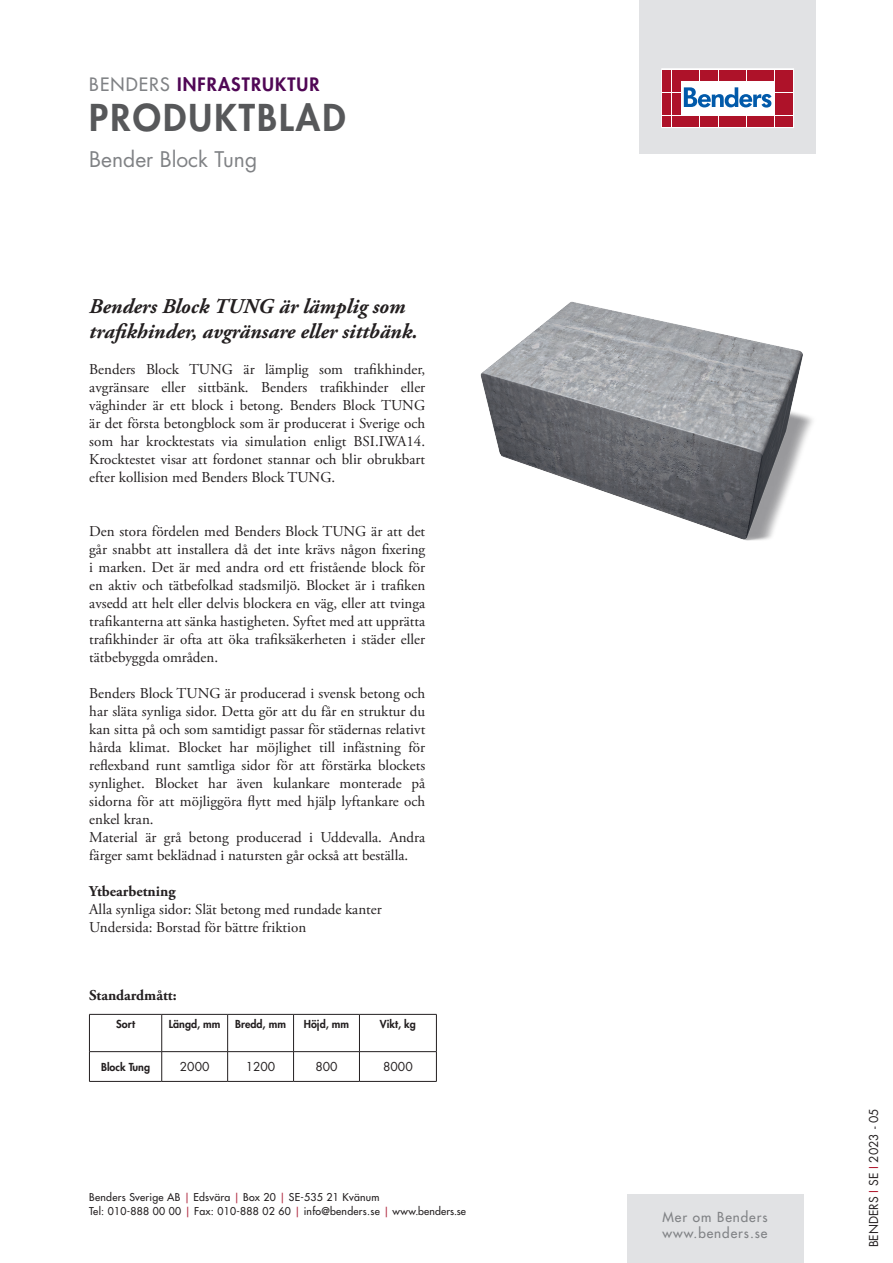
<style>
.page{position:relative;width:893px;height:1263px;background:#fff}
.page>*{position:absolute;margin:0;border:0;box-sizing:border-box;transform-origin:0 0}
.t1{font:800 36px "Futura Std";letter-spacing:.06em;color:#57585a}
.t2{font:italic 700 21px/25.5px "Adobe Garamond Pro";color:#231f20}
.t3{font:21px "Futura Std";color:#808285}
.t4{font:800 18px "Futura Std";letter-spacing:.06em;color:#500755}
.t5{font:15px/18px "Adobe Garamond Pro";color:#231f20;text-align:justify}
.t6{font:700 15px "Adobe Garamond Pro";color:#231f20}
.t7{font:500 13.5px/16.2px "Futura Std";letter-spacing:.07em;color:#808285}
.t8{font:12px "Futura Std";color:#231f20}
.t9{font:800 10.8px "Futura Std";color:#231f20}
.t10{font:500 10.5px/13.5px "Futura Std";letter-spacing:.025em;color:#231f20}
.s1{font-weight:500;color:#808285}
.s2{color:#af263d}
.s3{color:#ae1229}
</style>
<div class="page">
<img style="left:480px;top:301px;width:333px;height:240px">
<div style="left:639px;top:0;width:177px;height:153px;background:#e1e2e4"></div>
<svg style="left:662px;top:69px;width:132px;height:59px;background:#eac5cb"></svg>
<div style="left:663px;top:70px;width:8px;height:10px;background:#ae1229"></div>
<div style="left:672px;top:70px;width:8px;height:10px;background:#ae1229"></div>
<div style="left:663px;top:81px;width:8px;height:11px;background:#ae1229"></div>
<div style="left:672px;top:81px;width:8px;height:11px;background:#ae1229"></div>
<div style="left:663px;top:93px;width:8px;height:10px;background:#ae1229"></div>
<div style="left:672px;top:93px;width:8px;height:10px;background:#ae1229"></div>
<div style="left:663px;top:104px;width:8px;height:11px;background:#ae1229"></div>
<div style="left:672px;top:104px;width:8px;height:11px;background:#ae1229"></div>
<div style="left:663px;top:116px;width:8px;height:10px;background:#ae1229"></div>
<div style="left:672px;top:116px;width:8px;height:10px;background:#ae1229"></div>
<div style="left:681px;top:70px;width:9px;height:10px;background:#ae1229"></div>
<div style="left:691px;top:70px;width:8px;height:10px;background:#ae1229"></div>
<div style="left:700px;top:70px;width:8px;height:10px;background:#ae1229"></div>
<div style="left:709px;top:70px;width:9px;height:10px;background:#ae1229"></div>
<div style="left:719px;top:70px;width:8px;height:10px;background:#ae1229"></div>
<div style="left:728px;top:70px;width:8px;height:10px;background:#ae1229"></div>
<div style="left:737px;top:70px;width:9px;height:10px;background:#ae1229"></div>
<div style="left:747px;top:70px;width:8px;height:10px;background:#ae1229"></div>
<div style="left:756px;top:70px;width:8px;height:10px;background:#ae1229"></div>
<div style="left:766px;top:70px;width:8px;height:10px;background:#ae1229"></div>
<div style="left:681px;top:116px;width:9px;height:10px;background:#ae1229"></div>
<div style="left:691px;top:116px;width:8px;height:10px;background:#ae1229"></div>
<div style="left:700px;top:116px;width:8px;height:10px;background:#ae1229"></div>
<div style="left:709px;top:116px;width:9px;height:10px;background:#ae1229"></div>
<div style="left:719px;top:116px;width:8px;height:10px;background:#ae1229"></div>
<div style="left:728px;top:116px;width:8px;height:10px;background:#ae1229"></div>
<div style="left:737px;top:116px;width:9px;height:10px;background:#ae1229"></div>
<div style="left:747px;top:116px;width:8px;height:10px;background:#ae1229"></div>
<div style="left:756px;top:116px;width:8px;height:10px;background:#ae1229"></div>
<div style="left:766px;top:116px;width:8px;height:10px;background:#ae1229"></div>
<div style="left:775px;top:70px;width:8px;height:10px;background:#ae1229"></div>
<div style="left:784px;top:70px;width:8px;height:10px;background:#ae1229"></div>
<div style="left:775px;top:81px;width:8px;height:11px;background:#ae1229"></div>
<div style="left:784px;top:81px;width:8px;height:11px;background:#ae1229"></div>
<div style="left:775px;top:93px;width:8px;height:10px;background:#ae1229"></div>
<div style="left:784px;top:93px;width:8px;height:10px;background:#ae1229"></div>
<div style="left:775px;top:104px;width:8px;height:11px;background:#ae1229"></div>
<div style="left:784px;top:104px;width:8px;height:11px;background:#ae1229"></div>
<div style="left:775px;top:116px;width:8px;height:10px;background:#ae1229"></div>
<div style="left:784px;top:116px;width:8px;height:10px;background:#ae1229"></div>
<svg style="left:684px;top:87px;width:87px;height:21px;background:#8fb6d9"></svg>
<hr style="left:89px;top:1014px;width:73px;height:1px;background:#231f20">
<hr style="left:89px;top:1014px;width:1px;height:37px;background:#231f20">
<hr style="left:162px;top:1014px;width:66px;height:1px;background:#231f20">
<hr style="left:161px;top:1014px;width:1px;height:37px;background:#231f20">
<hr style="left:228px;top:1014px;width:66px;height:1px;background:#231f20">
<hr style="left:227px;top:1014px;width:1px;height:37px;background:#231f20">
<hr style="left:294px;top:1014px;width:65px;height:1px;background:#231f20">
<hr style="left:293px;top:1014px;width:1px;height:37px;background:#231f20">
<hr style="left:359px;top:1014px;width:78px;height:1px;background:#231f20">
<hr style="left:359px;top:1014px;width:1px;height:37px;background:#231f20">
<hr style="left:436px;top:1014px;width:1px;height:37px;background:#231f20">
<hr style="left:89px;top:1051px;width:73px;height:1px;background:#231f20">
<svg style="left:89px;top:1052px;width:1px;height:29px"></svg>
<hr style="left:162px;top:1051px;width:66px;height:1px;background:#231f20">
<svg style="left:161px;top:1052px;width:1px;height:29px"></svg>
<hr style="left:228px;top:1051px;width:66px;height:1px;background:#231f20">
<svg style="left:227px;top:1052px;width:1px;height:29px"></svg>
<hr style="left:294px;top:1051px;width:65px;height:1px;background:#231f20">
<svg style="left:293px;top:1052px;width:1px;height:29px"></svg>
<hr style="left:359px;top:1051px;width:78px;height:1px;background:#231f20">
<svg style="left:359px;top:1052px;width:1px;height:29px"></svg>
<svg style="left:436px;top:1052px;width:1px;height:29px"></svg>
<hr style="left:89px;top:1081px;width:73px;height:1px;background:#231f20">
<hr style="left:162px;top:1081px;width:66px;height:1px;background:#231f20">
<hr style="left:228px;top:1081px;width:66px;height:1px;background:#231f20">
<hr style="left:294px;top:1081px;width:65px;height:1px;background:#231f20">
<hr style="left:359px;top:1081px;width:78px;height:1px;background:#231f20">
<div style="left:627px;top:1195px;width:177px;height:68px;background:#e1e2e4"></div>
<p class="t4" style="left:89px;top:73px;width:232px"><span class="s1">BENDERS</span> INFRASTRUKTUR</p>
<h1 class="t1" style="left:89px;top:95px;width:258px">PRODUKTBLAD</h1>
<h2 class="t3" style="left:89px;top:146px;width:169px">Bender Block Tung</h2>
<h2 class="t2" style="left:89px;top:294px;width:330px">Benders Block TUNG är lämplig som trafikhinder, avgränsare eller sittbänk.</h2>
<p class="t5" style="left:89px;top:361px;width:337px">Benders Block TUNG är lämplig som trafikhinder, avgränsare eller sittbänk. Benders trafikhinder eller väghinder är ett block i betong. Benders Block TUNG är det första betongblock som är producerat i Sverige och som har krocktestats via simulation enligt BSI.IWA14.<br>Krocktestet visar att fordonet stannar och blir obrukbart efter kollision med Benders Block TUNG.</p>
<p class="t5" style="left:89px;top:523px;width:337px">Den stora fördelen med Benders Block TUNG är att det går snabbt att installera då det inte krävs någon fixering i marken. Det är med andra ord ett fristående block för en aktiv och tätbefolkad stadsmiljö. Blocket är i trafiken avsedd att helt eller delvis blockera en väg, eller att tvinga trafikanterna att sänka hastigheten. Syftet med att upprätta trafikhinder är ofta att öka trafiksäkerheten i städer eller tätbebyggda områden.</p>
<p class="t5" style="left:89px;top:685px;width:337px;text-align:left">Benders Block TUNG är producerad i svensk betong och har släta synliga sidor. Detta gör att du får en struktur du kan sitta på och som samtidigt passar för städernas relativt hårda klimat. Blocket har möjlighet till infästning för reflexband runt samtliga sidor för att förstärka blockets synlighet. Blocket har även kulankare monterade på sidorna för att möjliggöra flytt med hjälp lyftankare och enkel kran.<br>Material är grå betong producerad i Uddevalla. Andra färger samt beklädnad i natursten går också att beställa.</p>
<p class="t6" style="left:89px;top:883px;width:88px">Ytbearbetning</p>
<p class="t5" style="left:89px;top:901px;width:294px">Alla synliga sidor: Slät betong med rundade kanter<br>Undersida: Borstad för bättre friktion</p>
<p class="t6" style="left:89px;top:986px;width:89px">Standardmått:</p>
<p class="t9" style="left:116px;top:1017px;width:20px">Sort</p>
<p class="t9" style="left:169px;top:1017px;width:53px">Längd, mm</p>
<p class="t9" style="left:235px;top:1017px;width:52px">Bredd, mm</p>
<p class="t9" style="left:304px;top:1017px;width:47px">Höjd, mm</p>
<p class="t9" style="left:380px;top:1017px;width:38px">Vikt, kg</p>
<p class="t9" style="left:101px;top:1060px;width:50px">Block Tung</p>
<p class="t8" style="left:180px;top:1059px;width:31px">2000</p>
<p class="t8" style="left:246px;top:1059px;width:31px">1200</p>
<p class="t8" style="left:315px;top:1059px;width:24px">800</p>
<p class="t8" style="left:383px;top:1059px;width:31px">8000</p>
<p class="t10" style="left:89px;top:1191px;width:378px">Benders Sverige AB <span class="s2">|</span> Edsvära <span class="s2">|</span> Box 20 <span class="s2">|</span> SE-535 21 Kvänum<br>Tel: 010-888 00 00 <span class="s2">|</span> Fax: 010-888 02 60 <span class="s2">|</span> info@benders.se <span class="s2">|</span> www.benders.se</p>
<p class="t7" style="left:662px;top:1209px;width:107px">Mer om Benders www.benders.se</p>
<p class="t8" style="left:866px;top:1247px;width:140px;rotate:-90deg">BENDERS <span class="s3">I</span> SE <span class="s3">I</span> 2023 - 05</p>
</div>
